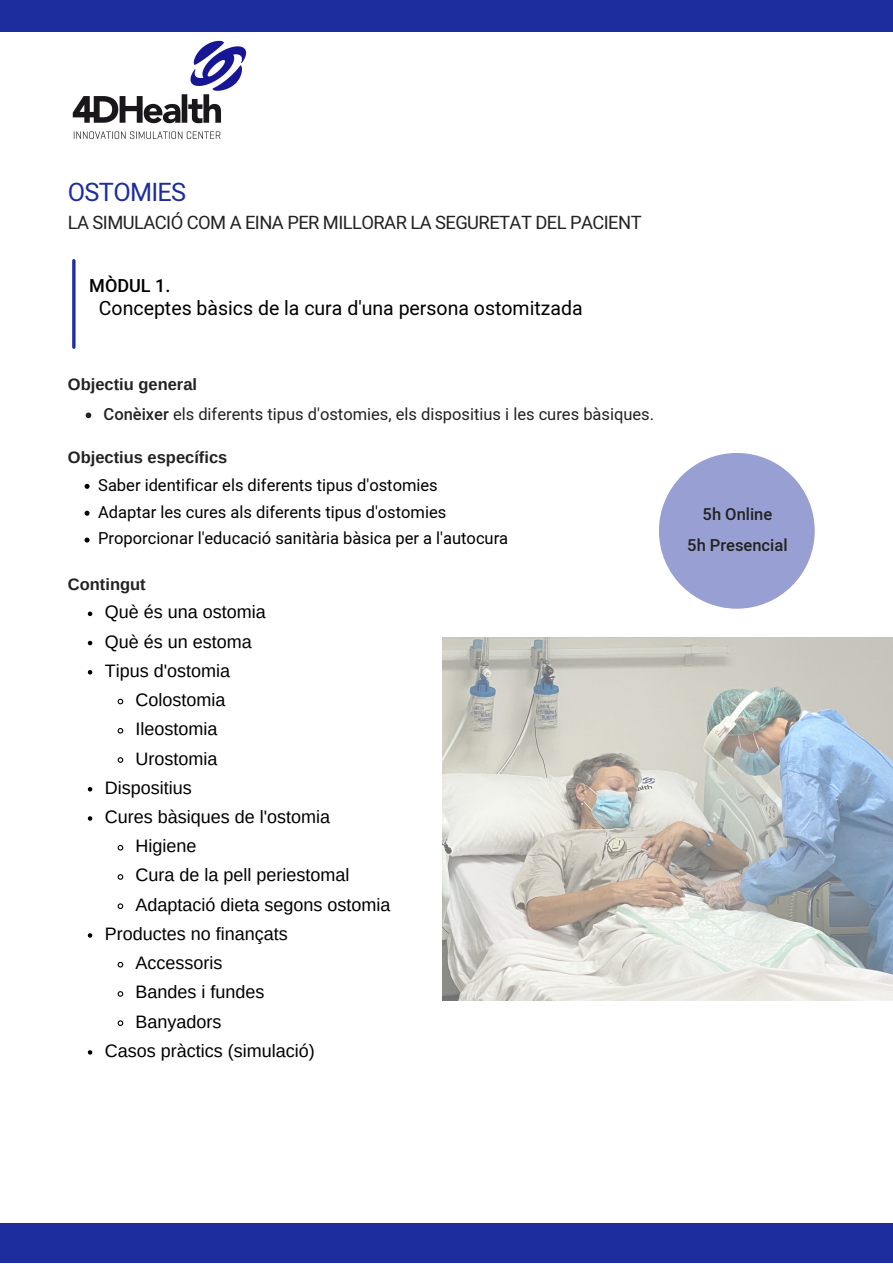
<style>
.page{position:relative;width:893px;height:1264px;background:#fff}
.page>*{position:absolute;margin:0;border:0;box-sizing:border-box;transform-origin:0 0}
.t1{font:25.2px "Mardoto";letter-spacing:-.025em;color:#1d2d9d}
.t2{font:19.5px "Mardoto";color:#000}
.t3{font:18.3px "Mardoto";letter-spacing:-.03em;color:#222}
.t4{font:18px "Arimo";color:#000}
.t5{font:500 18px "Mardoto";color:#000}
.t6{font:16.5px/26.8px "Mardoto";color:#000}
.t7{font:16.5px "Mardoto";color:#222}
.t8{font:700 16.5px "Arimo";color:#222}
.t9{font:500 16.5px/31.5px "Mardoto";color:#222;text-align:center}
.s1{font-weight:500}
</style>
<div class="page">
<img style="left:72px;top:41px;width:174px;height:98px">
<div style="left:0;top:0;width:892px;height:32px;background:#1d2d9d"></div>
<svg style="left:72px;top:261px;width:4px;height:86px"></svg>
<div style="left:0;top:1223px;width:892px;height:39px;background:#1d2d9d"></div>
<img style="left:442px;top:637px;width:450px;height:363px">
<div style="left:659px;top:453px;width:155px;height:155px;background:#989fd2;border-radius:50%"></div>
<svg style="left:85px;top:484px;width:5px;height:5px"></svg>
<svg style="left:85px;top:510px;width:5px;height:5px"></svg>
<svg style="left:85px;top:537px;width:5px;height:5px"></svg>
<svg style="left:88px;top:611px;width:4px;height:5px"></svg>
<svg style="left:88px;top:640px;width:4px;height:5px"></svg>
<svg style="left:88px;top:670px;width:4px;height:4px"></svg>
<svg style="left:117px;top:698px;width:7px;height:7px"></svg>
<svg style="left:117px;top:728px;width:7px;height:6px"></svg>
<svg style="left:117px;top:757px;width:7px;height:6px"></svg>
<svg style="left:88px;top:787px;width:4px;height:4px"></svg>
<svg style="left:88px;top:816px;width:4px;height:4px"></svg>
<svg style="left:117px;top:844px;width:7px;height:7px"></svg>
<svg style="left:117px;top:874px;width:7px;height:6px"></svg>
<svg style="left:117px;top:903px;width:7px;height:6px"></svg>
<svg style="left:88px;top:933px;width:4px;height:4px"></svg>
<svg style="left:117px;top:961px;width:7px;height:7px"></svg>
<svg style="left:117px;top:991px;width:7px;height:6px"></svg>
<svg style="left:117px;top:1020px;width:7px;height:6px"></svg>
<svg style="left:88px;top:1050px;width:4px;height:4px"></svg>
<svg style="left:86px;top:412px;width:5px;height:6px"></svg>
<h1 class="t1" style="left:68px;top:178px;width:120px">OSTOMIES</h1>
<p class="t3" style="left:68px;top:212px;width:575px">LA SIMULACIÓ COM A EINA PER MILLORAR LA SEGURETAT DEL PACIENT</p>
<p class="t5" style="left:89px;top:275px;width:83px">MÒDUL 1.</p>
<p class="t2" style="left:99px;top:297px;width:485px">Conceptes bàsics de la cura d'una persona ostomitzada</p>
<p class="t8" style="left:68px;top:375px;width:131px">Objectiu general</p>
<p class="t7" style="left:104px;top:405px;width:552px"><span class="s1">Conèixer</span> els diferents tipus d'ostomies, els dispositius i les cures bàsiques.</p>
<p class="t8" style="left:68px;top:448px;width:161px">Objectius específics</p>
<p class="t6" style="left:98px;top:471px;width:411px">Saber identificar els diferents tipus d'ostomies<br>Adaptar les cures als diferents tipus d'ostomies<br>Proporcionar l'educació sanitària bàsica per a l'autocura</p>
<p class="t8" style="left:68px;top:575px;width:79px">Contingut</p>
<p class="t4" style="left:105px;top:602px;width:162px">Què és una ostomia</p>
<p class="t4" style="left:105px;top:631px;width:148px">Què és un estoma</p>
<p class="t4" style="left:105px;top:660px;width:127px">Tipus d'ostomia</p>
<p class="t4" style="left:135px;top:689px;width:91px">Colostomia</p>
<p class="t4" style="left:135px;top:719px;width:83px">Ileostomia</p>
<p class="t4" style="left:135px;top:748px;width:83px">Urostomia</p>
<p class="t4" style="left:105px;top:777px;width:88px">Dispositius</p>
<p class="t4" style="left:105px;top:806px;width:227px">Cures bàsiques de l'ostomia</p>
<p class="t4" style="left:135px;top:836px;width:62px">Higiene</p>
<p class="t4" style="left:135px;top:865px;width:215px">Cura de la pell periestomal</p>
<p class="t4" style="left:135px;top:894px;width:256px">Adaptació dieta segons ostomia</p>
<p class="t4" style="left:105px;top:923px;width:184px">Productes no finançats</p>
<p class="t4" style="left:135px;top:952px;width:88px">Accessoris</p>
<p class="t4" style="left:135px;top:982px;width:130px">Bandes i fundes</p>
<p class="t4" style="left:135px;top:1011px;width:87px">Banyadors</p>
<p class="t4" style="left:105px;top:1040px;width:211px">Casos pràctics (simulació)</p>
<p class="t9" style="left:687px;top:498px;width:102px">5h Online<br>5h Presencial</p>
</div>
